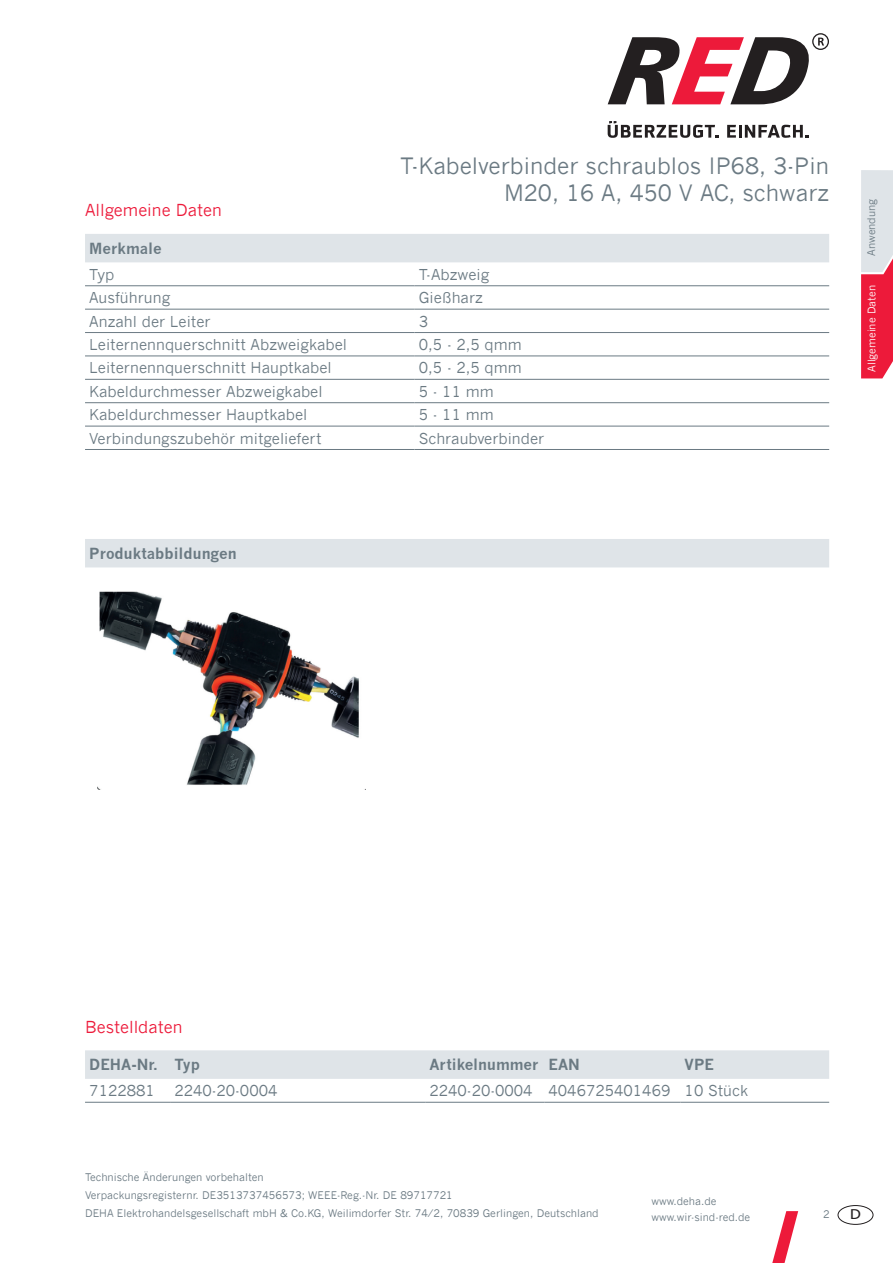
<style>
.page{position:relative;width:893px;height:1263px;background:#fff}
.page>*{position:absolute;margin:0;border:0;box-sizing:border-box;transform-origin:0 0}
.t1{font:22.5px/27px "News Gothic";color:#6b7a83;text-align:right}
.t2{font:16.5px "News Gothic";color:#ed1a3a}
.t3{font:15px "News Gothic";color:#6b7a83}
.t4{font:700 15px "News Gothic";color:#6b7a83}
.t5{font:13.5px "Tahoma";color:#231f20;scale:1.17 1}
.t6{font:10.5px/18px "News Gothic";color:#6b7a83}
.t7{font:10.5px "News Gothic";color:#fff}
</style>
<div class="page">
<svg style="left:608px;top:121px;width:111px;height:17px"></svg>
<svg style="left:727px;top:125px;width:82px;height:13px"></svg>
<svg style="left:608px;top:33px;width:221px;height:71px"></svg>
<svg style="left:861px;top:170px;width:32px;height:208px;background:#e68092"></svg>
<svg style="left:772px;top:1211px;width:26px;height:52px"></svg>
<div style="left:838px;top:1205px;width:35px;height:19px;border:1px solid #231f20;border-radius:50%"></div>
<div style="left:85px;top:1050px;width:744px;height:29px;background:#dfe4e8"></div>
<hr style="left:85px;top:1102px;width:85px;height:1px;background:#6b7a83">
<hr style="left:170px;top:1102px;width:255px;height:1px;background:#6b7a83">
<hr style="left:425px;top:1102px;width:119px;height:1px;background:#6b7a83">
<hr style="left:544px;top:1102px;width:136px;height:1px;background:#6b7a83">
<hr style="left:680px;top:1102px;width:149px;height:1px;background:#6b7a83">
<div style="left:85px;top:234px;width:744px;height:28px;background:#dfe4e8"></div>
<hr style="left:85px;top:449px;width:330px;height:1px;background:#6b7a83">
<hr style="left:415px;top:449px;width:414px;height:1px;background:#6b7a83">
<hr style="left:85px;top:426px;width:330px;height:1px;background:#6b7a83">
<hr style="left:415px;top:426px;width:414px;height:1px;background:#6b7a83">
<hr style="left:85px;top:402px;width:330px;height:1px;background:#6b7a83">
<hr style="left:415px;top:402px;width:414px;height:1px;background:#6b7a83">
<hr style="left:85px;top:379px;width:330px;height:1px;background:#6b7a83">
<hr style="left:415px;top:379px;width:414px;height:1px;background:#6b7a83">
<hr style="left:85px;top:356px;width:330px;height:1px;background:#6b7a83">
<hr style="left:415px;top:356px;width:414px;height:1px;background:#6b7a83">
<hr style="left:85px;top:332px;width:330px;height:1px;background:#6b7a83">
<hr style="left:415px;top:332px;width:414px;height:1px;background:#6b7a83">
<hr style="left:85px;top:309px;width:330px;height:1px;background:#6b7a83">
<hr style="left:415px;top:309px;width:414px;height:1px;background:#6b7a83">
<hr style="left:85px;top:285px;width:330px;height:1px;background:#6b7a83">
<hr style="left:415px;top:285px;width:414px;height:1px;background:#6b7a83">
<div style="left:85px;top:539px;width:744px;height:28px;background:#dfe4e8"></div>
<img style="left:98px;top:591px;width:268px;height:198px">
<h1 class="t1" style="left:400px;top:152px;width:430px">T-Kabelverbinder schraublos IP68, 3-Pin<br>M20, 16 A, 450 V AC, schwarz</h1>
<p class="t2" style="left:85px;top:200px;width:138px">Allgemeine Daten</p>
<p class="t4" style="left:89px;top:239px;width:74px">Merkmale</p>
<p class="t3" style="left:89px;top:265px;width:27px">Typ</p>
<p class="t3" style="left:419px;top:265px;width:72px">T-Abzweig</p>
<p class="t3" style="left:89px;top:289px;width:82px">Ausführung</p>
<p class="t3" style="left:419px;top:289px;width:66px">Gießharz</p>
<p class="t3" style="left:89px;top:312px;width:123px">Anzahl der Leiter</p>
<p class="t3" style="left:419px;top:312px;width:11px">3</p>
<p class="t3" style="left:89px;top:336px;width:259px">Leiternennquerschnitt Abzweigkabel</p>
<p class="t3" style="left:419px;top:336px;width:105px">0,5 - 2,5 qmm</p>
<p class="t3" style="left:89px;top:359px;width:244px">Leiternennquerschnitt Hauptkabel</p>
<p class="t3" style="left:419px;top:359px;width:105px">0,5 - 2,5 qmm</p>
<p class="t3" style="left:89px;top:382px;width:235px">Kabeldurchmesser Abzweigkabel</p>
<p class="t3" style="left:419px;top:382px;width:77px">5 - 11 mm</p>
<p class="t3" style="left:89px;top:406px;width:220px">Kabeldurchmesser Hauptkabel</p>
<p class="t3" style="left:419px;top:406px;width:77px">5 - 11 mm</p>
<p class="t3" style="left:89px;top:429px;width:234px">Verbindungszubehör mitgeliefert</p>
<p class="t3" style="left:419px;top:429px;width:127px">Schraubverbinder</p>
<p class="t6" style="left:862px;top:256px;width:59px;rotate:-90deg">Anwendung</p>
<p class="t7" style="left:865px;top:372px;width:89px;rotate:-90deg">Allgemeine Daten</p>
<p class="t4" style="left:89px;top:544px;width:149px">Produktabbildungen</p>
<p class="t2" style="left:85px;top:1017px;width:99px">Bestelldaten</p>
<p class="t4" style="left:89px;top:1055px;width:112px">DEHA-Nr. Typ</p>
<p class="t4" style="left:429px;top:1055px;width:152px">Artikelnummer EAN</p>
<p class="t4" style="left:685px;top:1055px;width:31px">VPE</p>
<p class="t3" style="left:89px;top:1082px;width:67px">7122881</p>
<p class="t3" style="left:174px;top:1082px;width:105px">2240-20-0004</p>
<p class="t3" style="left:429px;top:1082px;width:320px">2240-20-0004 4046725401469 10 Stück</p>
<p class="t6" style="left:85px;top:1168px;width:515px">Technische Änderungen vorbehalten<br>Verpackungsregisternr. DE3513737456573; WEEE-Reg.-Nr. DE 89717721<br>DEHA Elektrohandelsgesellschaft mbH &amp; Co.KG, Weilimdorfer Str. 74/2, 70839 Gerlingen, Deutschland</p>
<p class="t6" style="left:651px;top:1192px;width:100px;line-height:16.5px">www.deha.de www.wir-sind-red.de</p>
<p class="t6" style="left:823px;top:1205px;width:8px">2</p>
<p class="t5" style="left:850px;top:1205px;width:11px">D</p>
</div>
